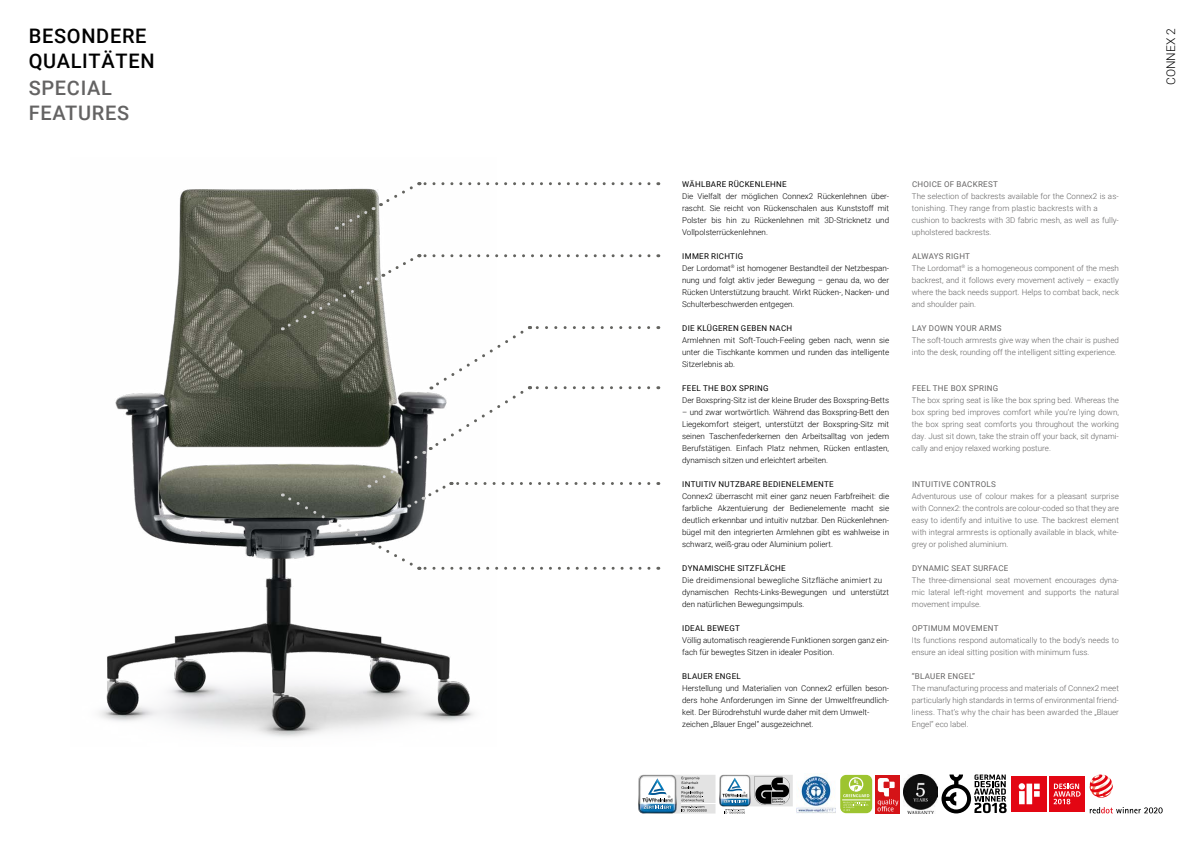
<style>
.page{position:relative;width:1191px;height:842px;background:#fff}
.page>*{position:absolute;margin:0;border:0;box-sizing:border-box;transform-origin:0 0}
.t1{font:500 20px/25px "Roboto";letter-spacing:.035em;color:#000}
.t2{font:500 20px/25px "Roboto";letter-spacing:.035em;color:#646363}
.t3{font:300 12px "Roboto";color:#000}
.t4{font:300 8px/12px "Roboto";color:#000;text-align:justify}
.t5{font:300 8px/12px "Roboto";color:#646363}
.t6{font:8px "Roboto";letter-spacing:.035em;color:#000}
.t7{font:8px "Roboto";letter-spacing:.035em;color:#646363}
.s1{font-weight:400}
</style>
<div class="page">
<img style="left:99px;top:188px;width:375px;height:550px">
<svg style="left:1089px;top:774px;width:23px;height:24px"></svg>
<svg style="left:1089px;top:807px;width:73px;height:6px"></svg>
<img style="left:903px;top:775px;width:34px;height:39px">
<div style="left:1011px;top:776px;width:36px;height:36px;background:#e30613"></div>
<svg style="left:1018px;top:783px;width:21px;height:21px"></svg>
<div style="left:1049px;top:776px;width:35px;height:36px;background:#e30613"></div>
<svg style="left:1053px;top:783px;width:27px;height:21px"></svg>
<img style="left:796px;top:774px;width:40px;height:39px">
<div style="left:875px;top:775px;width:25px;height:39px;background:#d51317"></div>
<svg style="left:877px;top:778px;width:21px;height:33px"></svg>
<svg style="left:638px;top:775px;width:154px;height:38px"></svg>
<div style="left:840px;top:775px;width:32px;height:38px;background:#9dc430;border-radius:6px"></div>
<svg style="left:842px;top:777px;width:28px;height:34px"></svg>
<svg style="left:941px;top:774px;width:65px;height:39px"></svg>
<svg style="left:336px;top:207px;width:38px;height:23px"></svg>
<svg style="left:380px;top:182px;width:269px;height:25px"></svg>
<svg style="left:282px;top:254px;width:367px;height:316px"></svg>
<h1 class="t1" style="left:29px;top:22px;width:127px">BESONDERE<br>QUALITÄTEN</h1>
<h1 class="t2" style="left:29px;top:75px;width:102px">SPECIAL<br>FEATURES</h1>
<p class="t6" style="left:682px;top:179px;width:106px">WÄHLBARE RÜCKENLEHNE</p>
<p class="t4" style="left:682px;top:190px;width:208px">Die Vielfalt der möglichen Connex2 Rückenlehnen über&shy;rascht. Sie reicht von Rückenschalen aus Kunststoff mit Polster bis hin zu Rückenlehnen mit 3D-Stricknetz und Vollpolsterrückenlehnen.</p>
<p class="t4" style="left:682px;top:250px;width:208px;text-align:left"><span class="s1">IMMER RICHTIG<br></span>Der Lordomat<sup>®</sup> ist homogener Bestandteil der Netzbespan&shy;nung und folgt aktiv jeder Bewegung – genau da, wo der Rücken Unterstützung braucht. Wirkt Rücken-, Nacken- und Schulterbeschwerden entgegen.</p>
<p class="t6" style="left:682px;top:323px;width:111px">DIE KLÜGEREN GEBEN NACH</p>
<p class="t4" style="left:682px;top:334px;width:208px">Armlehnen mit Soft-Touch-Feeling geben nach, wenn sie unter die Tischkante kommen und runden das intelligente Sitzerlebnis ab.</p>
<p class="t6" style="left:682px;top:383px;width:88px">FEEL THE BOX SPRING</p>
<p class="t4" style="left:682px;top:394px;width:208px">Der Boxspring-Sitz ist der kleine Bruder des Boxspring-Betts</p>
<p class="t4" style="left:682px;top:406px;width:208px">– und zwar wortwörtlich. Während das Boxspring-Bett den Liegekomfort steigert, unterstützt der Boxspring-Sitz mit seinen Taschenfederkernen den Arbeitsalltag von jedem Berufstätigen. Einfach Platz nehmen, Rücken entlasten, dynamisch sitzen und erleichtert arbeiten.</p>
<p class="t6" style="left:682px;top:479px;width:153px">INTUITIV NUTZBARE BEDIENELEMENTE</p>
<p class="t4" style="left:682px;top:490px;width:208px">Connex2 überrascht mit einer ganz neuen Farbfreiheit: die farbliche Akzentuierung der Bedienelemente macht sie deutlich erkennbar und intuitiv nutzbar. Den Rückenlehnen&shy;bügel mit den integrierten Armlehnen gibt es wahlweise in schwarz, weiß-grau oder Aluminium poliert.</p>
<p class="t6" style="left:682px;top:563px;width:105px">DYNAMISCHE SITZFLÄCHE</p>
<p class="t4" style="left:682px;top:574px;width:208px;text-align:left">Die dreidimensional bewegliche Sitzfläche animiert zu dynamischen Rechts-Links-Bewegungen und unterstützt den natürlichen Bewegungsimpuls.</p>
<p class="t6" style="left:682px;top:623px;width:59px">IDEAL BEWEGT</p>
<p class="t4" style="left:682px;top:634px;width:208px">Völlig automatisch reagierende Funktionen sorgen ganz ein&shy;fach für bewegtes Sitzen in idealer Position.</p>
<p class="t6" style="left:682px;top:671px;width:60px">BLAUER ENGEL</p>
<p class="t4" style="left:682px;top:682px;width:208px;text-align:left">Herstellung und Materialien von Connex2 erfüllen beson&shy;ders hohe Anforderungen im Sinne der Umweltfreundlich&shy;keit. Der Bürodrehstuhl wurde daher mit dem Umwelt&shy;zeichen „Blauer Engel“ ausgezeichnet.</p>
<p class="t7" style="left:912px;top:179px;width:87px">CHOICE OF BACKREST</p>
<p class="t5" style="left:912px;top:190px;width:208px">The selection of backrests available for the Connex2 is as&shy;tonishing. They range from plastic backrests with a cushion to backrests with 3D fabric mesh, as well as fully&shy;upholstered backrests.</p>
<p class="t5" style="left:912px;top:250px;width:208px"><span class="s1">ALWAYS RIGHT<br></span>The Lordomat<sup>®</sup> is a homogeneous component of the mesh backrest, and it follows every movement actively – exactly where the back needs support. Helps to combat back, neck and shoulder pain.</p>
<p class="t7" style="left:912px;top:323px;width:91px">LAY DOWN YOUR ARMS</p>
<p class="t5" style="left:912px;top:334px;width:208px">The soft-touch armrests give way when the chair is pushed into the desk, rounding off the intelligent sitting experience.</p>
<p class="t7" style="left:912px;top:383px;width:88px">FEEL THE BOX SPRING</p>
<p class="t5" style="left:912px;top:394px;width:208px;text-align:justify">The box spring seat is like the box spring bed. Whereas the box spring bed improves comfort while you’re lying down, the box spring seat comforts you throughout the working day. Just sit down, take the strain off your back, sit dynami&shy;cally and enjoy relaxed working posture.</p>
<p class="t7" style="left:912px;top:479px;width:85px">INTUITIVE CONTROLS</p>
<p class="t5" style="left:912px;top:490px;width:208px;text-align:justify">Adventurous use of colour makes for a pleasant surprise with Connex2: the controls are colour-coded so that they are easy to identify and intuitive to use. The backrest element with integral armrests is optionally available in black, white&shy;grey or polished aluminium.</p>
<p class="t7" style="left:912px;top:563px;width:98px">DYNAMIC SEAT SURFACE</p>
<p class="t5" style="left:912px;top:574px;width:208px;text-align:justify">The three-dimensional seat movement encourages dyna&shy;mic lateral left-right movement and supports the natural movement impulse.</p>
<p class="t7" style="left:912px;top:623px;width:88px">OPTIMUM MOVEMENT</p>
<p class="t5" style="left:912px;top:634px;width:208px">Its functions respond automatically to the body’s needs to ensure an ideal sitting position with minimum fuss.</p>
<p class="t7" style="left:912px;top:671px;width:65px">“BLAUER ENGEL”</p>
<p class="t5" style="left:912px;top:682px;width:208px;text-align:justify">The manufacturing process and materials of Connex2 meet particularly high standards in terms of environmental friend&shy;liness. That’s why the chair has been awarded the „Blauer Engel“ eco label.</p>
<h2 class="t3" style="left:1162px;top:85px;width:58px;rotate:-90deg">CONNEX 2</h2>
</div>
